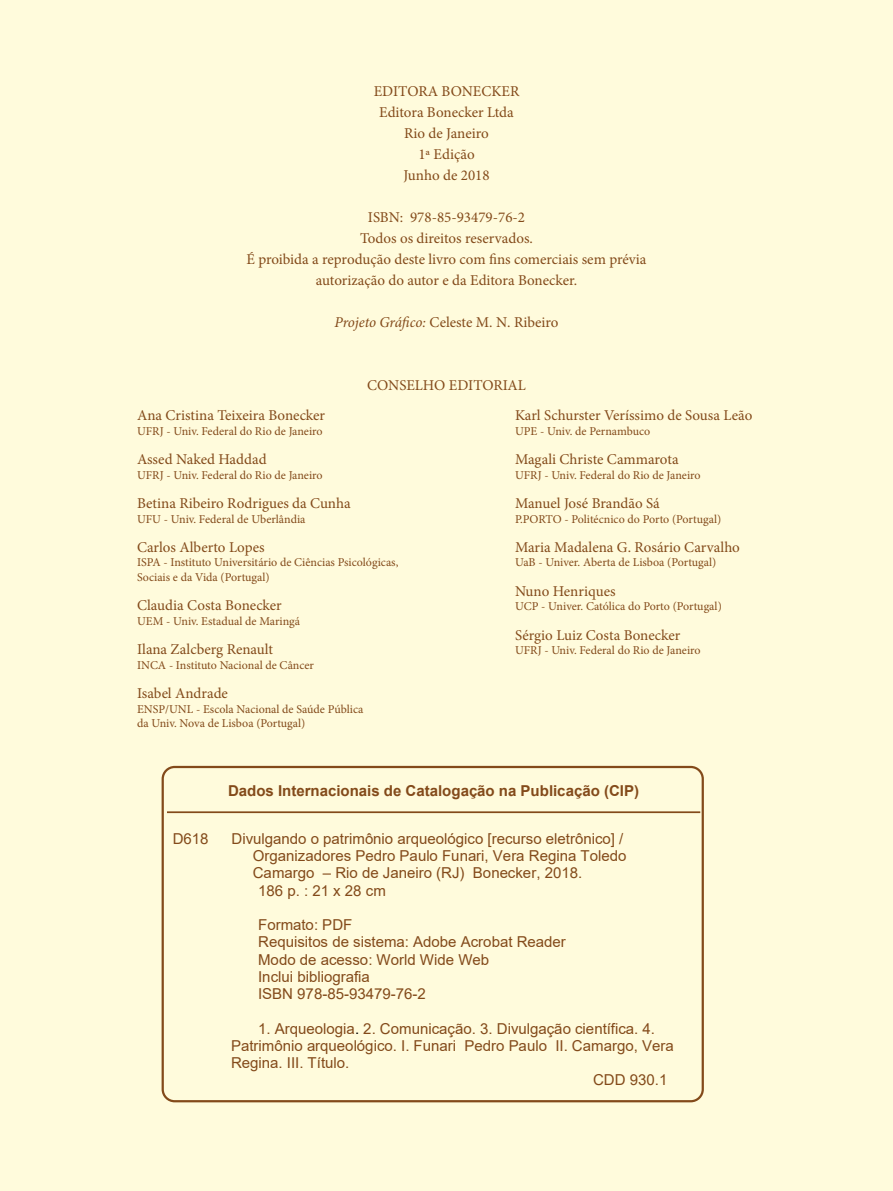
<style>
.page{position:relative;width:893px;height:1191px;background:#fffbdc}
.page>*{position:absolute;margin:0;border:0;box-sizing:border-box;transform-origin:0 0}
.t1{font:15px/17.2px "Arial";color:#834a1a}
.conselho-nome{font:15px "Minion Pro";color:#834a1a}
.basico{font:15px/21px "Minion Pro";color:#834a1a;text-align:center}
.t2{font:700 15px "Arial";color:#834a1a}
.conselho{font:12px/14.4px "Minion Pro";color:#834a1a}
.s1{font-style:italic}
.s2{color:#000}
</style>
<div class="page">
<div style="left:167px;top:811px;width:533px;height:2px;border:1px solid #834a1a"></div>
<div style="left:162px;top:766px;width:542px;height:336px;border:2px solid #834a1a;border-radius:12px"></div>
<p class="basico" style="left:374px;top:81px;width:147px">EDITORA BONECKER</p>
<p class="basico" style="left:379px;top:102px;width:136px">Editora Bonecker Ltda</p>
<p class="basico" style="left:404px;top:123px;width:86px">Rio de Janeiro</p>
<p class="basico" style="left:418px;top:144px;width:58px">1ª Edição</p>
<p class="basico" style="left:403px;top:165px;width:88px">Junho de 2018</p>
<p class="basico" style="left:368px;top:207px;width:159px">ISBN: 978-85-93479-76-2</p>
<p class="basico" style="left:360px;top:228px;width:174px">Todos os direitos reservados.</p>
<p class="basico" style="left:246px;top:249px;width:402px">É proibida a reprodução deste livro com fins comerciais sem prévia autorização do autor e da Editora Bonecker.</p>
<p class="basico" style="left:334px;top:312px;width:226px"><span class="s1">Projeto Gráfico:</span> Celeste M. N. Ribeiro</p>
<p class="basico" style="left:367px;top:375px;width:160px">CONSELHO EDITORIAL</p>
<p class="conselho-nome" style="left:137px;top:405px;width:190px">Ana Cristina Teixeira Bonecker</p>
<p class="conselho" style="left:137px;top:424px;width:187px">UFRJ - Univ. Federal do Rio de Janeiro</p>
<p class="conselho-nome" style="left:137px;top:449px;width:131px">Assed Naked Haddad</p>
<p class="conselho" style="left:137px;top:467px;width:187px">UFRJ - Univ. Federal do Rio de Janeiro</p>
<p class="conselho-nome" style="left:137px;top:493px;width:215px">Betina Ribeiro Rodrigues da Cunha</p>
<p class="conselho" style="left:137px;top:511px;width:170px">UFU - Univ. Federal de Uberlândia</p>
<p class="conselho-nome" style="left:137px;top:537px;width:129px">Carlos Alberto Lopes</p>
<p class="conselho" style="left:137px;top:555px;width:263px">ISPA - Instituto Universitário de Ciências Psicológicas,<br>Sociais e da Vida (Portugal)</p>
<p class="conselho-nome" style="left:137px;top:595px;width:146px">Claudia Costa Bonecker</p>
<p class="conselho" style="left:137px;top:614px;width:165px">UEM - Univ. Estadual de Maringá</p>
<p class="conselho-nome" style="left:137px;top:639px;width:138px">Ilana Zalcberg Renault</p>
<p class="conselho" style="left:137px;top:658px;width:178px">INCA - Instituto Nacional de Câncer</p>
<p class="conselho-nome" style="left:137px;top:683px;width:92px">Isabel Andrade</p>
<p class="conselho" style="left:137px;top:701px;width:228px">ENSP/UNL - Escola Nacional de Saúde Pública da Univ. Nova de Lisboa (Portugal)</p>
<p class="conselho-nome" style="left:515px;top:405px;width:239px">Karl Schurster Veríssimo de Sousa Leão</p>
<p class="conselho" style="left:515px;top:424px;width:137px">UPE - Univ. de Pernambuco</p>
<p class="conselho-nome" style="left:515px;top:449px;width:165px">Magali Christe Cammarota</p>
<p class="conselho" style="left:515px;top:467px;width:187px">UFRJ - Univ. Federal do Rio de Janeiro</p>
<p class="conselho-nome" style="left:515px;top:493px;width:146px">Manuel José Brandão Sá</p>
<p class="conselho" style="left:515px;top:511px;width:208px">P.PORTO - Politécnico do Porto (Portugal)</p>
<p class="conselho-nome" style="left:515px;top:537px;width:226px">Maria Madalena G. Rosário Carvalho</p>
<p class="conselho" style="left:515px;top:555px;width:203px">UaB - Univer. Aberta de Lisboa (Portugal)</p>
<p class="conselho-nome" style="left:515px;top:581px;width:102px">Nuno Henriques</p>
<p class="conselho" style="left:515px;top:599px;width:208px">UCP - Univer. Católica do Porto (Portugal)</p>
<p class="conselho-nome" style="left:515px;top:625px;width:167px">Sérgio Luiz Costa Bonecker</p>
<p class="conselho" style="left:515px;top:643px;width:187px">UFRJ - Univ. Federal do Rio de Janeiro</p>
<p class="t2" style="left:228px;top:780px;width:413px">Dados Internacionais de Catalogação na Publicação (CIP)</p>
<p class="t1" style="left:173px;top:829px;width:37px">D618</p>
<p class="t1" style="left:231px;top:829px;width:393px">Divulgando o patrimônio arqueológico [recurso eletrônico] /</p>
<p class="t1" style="left:253px;top:847px;width:375px">Organizadores Pedro Paulo Funari, Vera Regina Toledo</p>
<p class="t1" style="left:253px;top:864px;width:331px">Camargo – Rio de Janeiro (RJ) Bonecker, 2018.</p>
<p class="t1" style="left:258px;top:881px;width:129px">186 p. : 21 x 28 cm</p>
<p class="t1" style="left:258px;top:916px;width:309px">Formato: PDF<br>Requisitos de sistema: Adobe Acrobat Reader<br>Modo de acesso: World Wide Web<br>Inclui bibliografia<br>ISBN 978-85-93479-76-2</p>
<p class="t1" style="left:258px;top:1019px;width:398px">1. Arqueologia<span class="s2">.</span> 2. Comunicação. 3. Divulgação científica. 4.</p>
<p class="t1" style="left:231px;top:1036px;width:444px">Patrimônio arqueológico. I. Funari Pedro Paulo II. Camargo, Vera</p>
<p class="t1" style="left:231px;top:1054px;width:120px">Regina. III. Título.</p>
<p class="t1" style="left:593px;top:1071px;width:76px">CDD 930.1</p>
</div>
